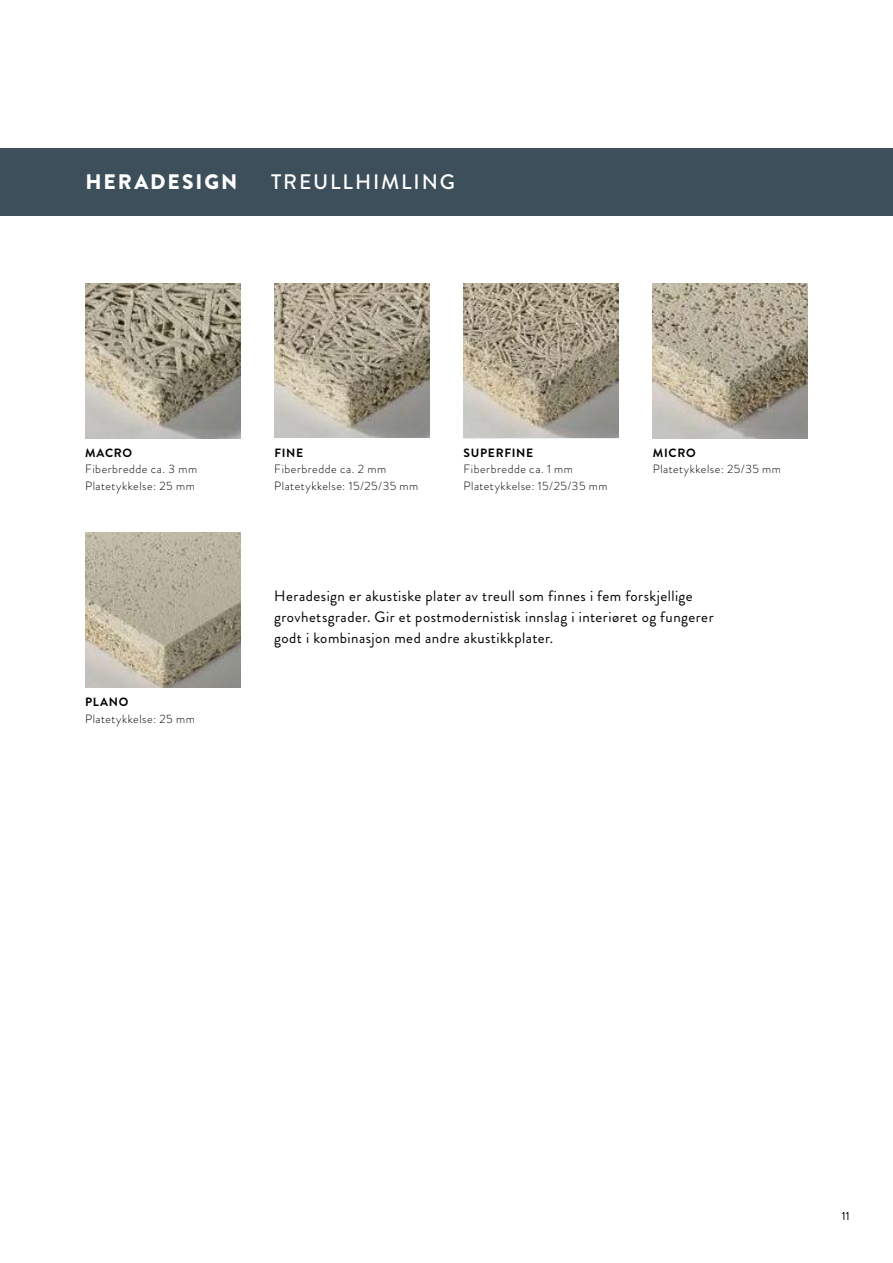
<style>
.page{position:relative;width:893px;height:1263px;background:#fff}
.page>*{position:absolute;margin:0;border:0;box-sizing:border-box;transform-origin:0 0}
.t1{font:500 21px "Brandon Grotesque";letter-spacing:.09em;color:#fff}
.t2{font:900 21px "Brandon Grotesque";letter-spacing:.095em;color:#fff}
.t3{font:15px/21px "Brandon Grotesque";letter-spacing:.03em;color:#000}
.t4{font:300 12px/16.5px "Brandon Grotesque";letter-spacing:.045em;color:#000}
.t5{font:700 12px "Brandon Grotesque";letter-spacing:.06em;color:#000}
.t6{font:12px "Brandon Grotesque";color:#000}
</style>
<div class="page">
<div style="left:0;top:148px;width:893px;height:68px;background:#3d4f5a"></div>
<img style="left:274px;top:283px;width:155px;height:155px">
<img style="left:653px;top:283px;width:155px;height:155px">
<img style="left:463px;top:283px;width:156px;height:155px">
<img style="left:85px;top:283px;width:155px;height:155px">
<img style="left:85px;top:532px;width:155px;height:156px">
<h1 class="t2" style="left:85px;top:167px;width:153px">HERADESIGN</h1>
<h1 class="t1" style="left:271px;top:168px;width:186px">TREULLHIMLING</h1>
<p class="t5" style="left:85px;top:444px;width:49px">MACRO</p>
<p class="t4" style="left:85px;top:461px;width:114px">Fiberbredde ca. 3 mm<br>Platetykkelse: 25 mm</p>
<p class="t5" style="left:274px;top:444px;width:30px">FINE</p>
<p class="t4" style="left:274px;top:461px;width:146px">Fiberbredde ca. 2 mm<br>Platetykkelse: 15/25/35 mm</p>
<p class="t5" style="left:464px;top:444px;width:71px">SUPERFINE</p>
<p class="t4" style="left:463px;top:461px;width:146px">Fiberbredde ca. 1 mm<br>Platetykkelse: 15/25/35 mm</p>
<p class="t5" style="left:653px;top:444px;width:44px">MICRO</p>
<p class="t4" style="left:653px;top:461px;width:130px">Platetykkelse: 25/35 mm</p>
<p class="t5" style="left:85px;top:693px;width:45px">PLANO</p>
<p class="t4" style="left:85px;top:710px;width:111px">Platetykkelse: 25 mm</p>
<p class="t3" style="left:274px;top:585px;width:441px">Heradesign er akustiske plater av treull som finnes i fem forskjellige grovhetsgrader. Gir et postmodernistisk innslag i interiøret og fungerer godt i kombinasjon med andre akustikkplater.</p>
<p class="t6" style="left:842px;top:1208px;width:9px">11</p>
</div>
